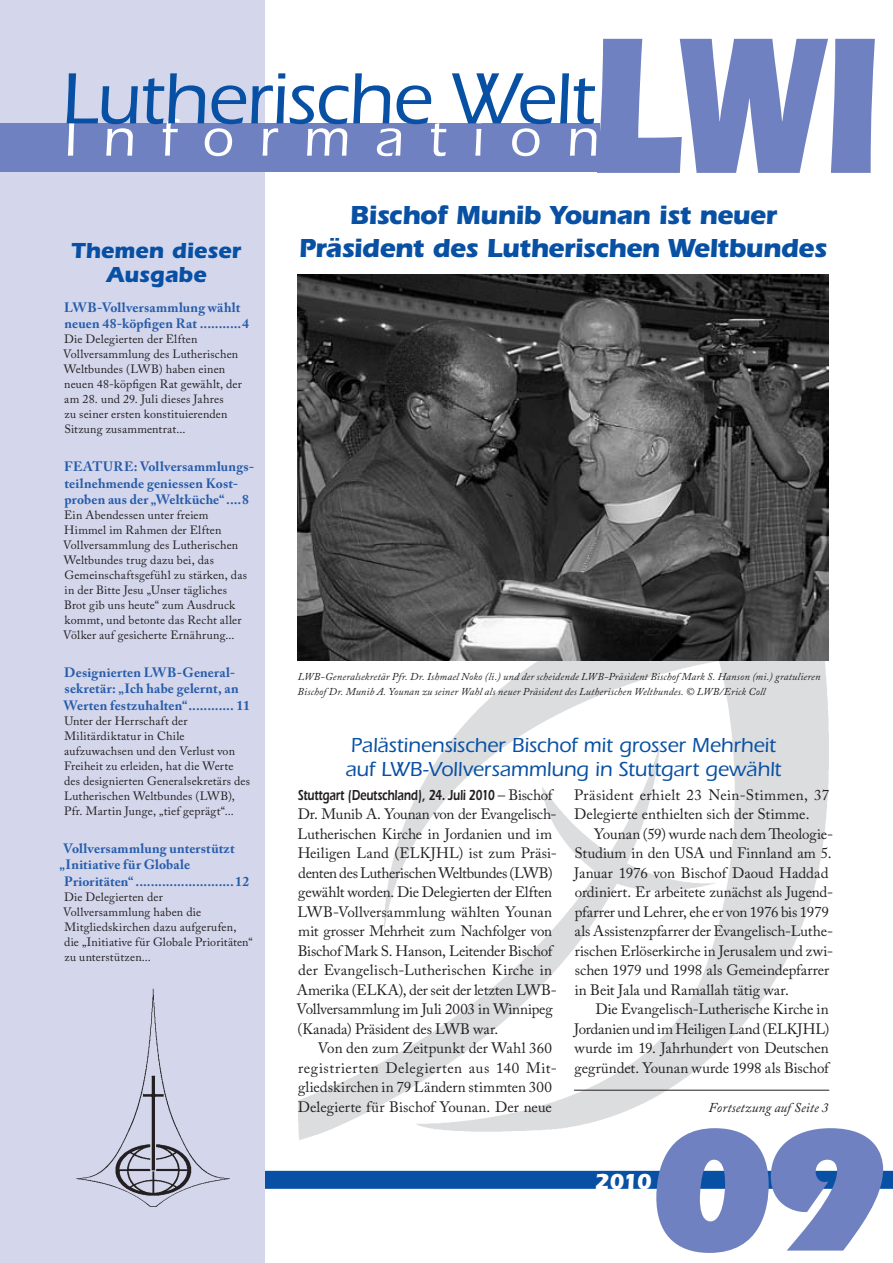
<style>
.page{position:relative;width:893px;height:1263px;background:#fff}
.page>*{position:absolute;margin:0;border:0;box-sizing:border-box;transform-origin:0 0}
.t1{font:900 201px "Itc Eras";color:#6f81c0;scale:.73 1}
.t2{font:900 180px "Itc Eras";color:#6f81c0}
.t3{font:500 75px "Itc Eras";letter-spacing:-.015em;color:#0850a3}
.t4{font:500 54px "Itc Eras";letter-spacing:.47em;color:#fff}
.t5{font:700 27px/33px "Itc Eras";letter-spacing:-.025em;color:#0850a3;text-align:center}
.t6{font:700 22.5px/24px "Itc Eras";color:#0850a3;text-align:center}
.t7{font:700 22.5px "Itc Eras";color:#fff}
.t8{font:500 21px/24px "Itc Eras";letter-spacing:-.005em;color:#0850a3}
.t9{font:15px/19.5px "Adobe Caslon Pro";letter-spacing:-.005em;color:#231f20}
.t10{font:15px/19.5px "Adobe Caslon Pro";letter-spacing:.015em;color:#231f20}
.t11{font:600 15px "Itc Eras";letter-spacing:-.015em;color:#231f20;scale:.75 1}
.t12{font:700 13.5px/16.5px "Adobe Caslon Pro";letter-spacing:.015em;color:#275caa}
.t13{font:italic 13.5px "Adobe Caslon Pro";letter-spacing:.01em;color:#231f20}
.t14{font:12px/15px "Adobe Caslon Pro";letter-spacing:.015em;color:#231f20}
.t15{font:italic 10.5px/15px "Adobe Caslon Pro";letter-spacing:.015em;color:#231f20}
.s1{font-family:"Adobe Caslon Pro";font-weight:400}
</style>
<div class="page">
<div style="left:64px;top:1171px;width:829px;height:18px;background:#0850a3"></div>
<div style="left:0;top:0;width:265px;height:1263px;background:#d4d7ec"></div>
<img style="left:75px;top:988px;width:155px;height:219px">
<div style="left:0;top:123px;width:600px;height:49px;background:#6f81c0"></div>
<img style="left:298px;top:660px;width:531px;height:480px">
<img style="left:298px;top:274px;width:531px;height:386px">
<hr style="left:574px;top:1090px;width:255px;height:1px;background:#231f20">
<svg style="left:822px;top:1103px;width:6px;height:9px"></svg>
<h1 class="t1" style="left:588px;top:-8px;width:401px">LWI</h1>
<h3 class="t3" style="left:61px;top:57px;width:535px">Lutherische Welt</h3>
<h3 class="t4" style="left:64px;top:108px;width:536px">Information</h3>
<h3 class="t6" style="left:72px;top:238px;width:171px">Themen dieser<br>Ausgabe</h3>
<p class="t12" style="left:64px;top:299px;width:186px">LWB-Vollversammlung wählt neuen 48-köpfigen Rat ...........4</p>
<p class="t14" style="left:63px;top:332px;width:180px">Die Delegierten der Elften<br>Vollversammlung des Lutherischen<br>Weltbundes (LWB) haben einen neuen 48-köpfigen Rat gewählt, der am 28. und 29. Juli dieses Jahres<br>zu seiner ersten konstituierenden<br>Sitzung zusammentrat...</p>
<p class="t12" style="left:64px;top:458px;width:190px">FEATURE: Vollversammlungs&shy;teilnehmende geniessen Kost&shy;proben aus der „Weltküche“ ....8</p>
<p class="t14" style="left:63px;top:507px;width:185px">Ein Abendessen unter freiem<br>Himmel im Rahmen der Elften<br>Vollversammlung des Lutherischen<br>Weltbundes trug dazu bei, das<br>Gemeinschaftsgefühl zu stärken, das in der Bitte Jesu „Unser tägliches<br>Brot gib uns heute“ zum Ausdruck kommt, und betonte das Recht aller<br>Völker auf gesicherte Ernährung...</p>
<p class="t12" style="left:64px;top:664px;width:188px">Designierten LWB-General&shy;sekretär: „Ich habe gelernt, an<br>Werten festzuhalten“............ 11</p>
<p class="t14" style="left:64px;top:713px;width:188px">Unter der Herrschaft der<br>Militärdiktatur in Chile aufzuwachsen und den Verlust von<br>Freiheit zu erleiden, hat die Werte des designierten Generalsekretärs des<br>Lutherischen Weltbundes (LWB),<br>Pfr. Martin Junge, „tief geprägt“...</p>
<p class="t12" style="left:64px;top:840px;width:173px">Vollversammlung unterstützt</p>
<p class="t12" style="left:60px;top:856px;width:132px">„Initiative für Globale</p>
<p class="t12" style="left:64px;top:873px;width:186px">Prioritäten“ ..........................12</p>
<p class="t14" style="left:63px;top:889px;width:191px">Die Delegierten der<br>Vollversammlung haben die<br>Mitgliedskirchen dazu aufgerufen, die „Initiative für Globale Prioritäten“ zu unterstützen...</p>
<h3 class="t5" style="left:299px;top:199px;width:530px">Bischof Munib Younan ist neuer<br>Präsident des Lutherischen Weltbundes</h3>
<p class="t15" style="left:298px;top:669px;width:524px">LWB-Generalsekretär Pfr. Dr. Ishmael Noko (li.) und der scheidende LWB-Präsident Bischof Mark S. Hanson (mi.) gratulieren<br>Bischof Dr. Munib A. Younan zu seiner Wahl als neuer Präsident des Lutherischen Weltbundes. © LWB/Erick Coll</p>
<h3 class="t8" style="left:345px;top:733px;width:437px">Palästinensischer Bischof mit grosser Mehrheit auf LWB-Vollversammlung in Stuttgart gewählt</h3>
<p class="t11" style="left:298px;top:786px;width:341px">Stuttgart (Deutschland), 24. Juli 2010 <span class="s1">– Bischof</span></p>
<p class="t9" style="left:297px;top:804px;width:262px">Dr. Munib A. Younan von der Evangelisch-Lutherischen Kirche in Jordanien und im Heiligen Land (ELKJHL) ist zum Präsi&shy;denten des Lutherischen Weltbundes (LWB) gewählt worden. Die Delegierten der Elften LWB-Vollversammlung wählten Younan mit grosser Mehrheit zum Nachfolger von Bischof Mark S. Hanson, Leitender Bischof der Evangelisch-Lutherischen Kirche in Amerika (ELKA), der seit der letzten LWB-Vollversammlung im Juli 2003 in Winnipeg (Kanada) Präsident des LWB war.</p>
<p class="t9" style="left:298px;top:1038px;width:260px;text-indent:20px">Von den zum Zeitpunkt der Wahl 360 registrierten Delegierten aus 140 Mit&shy;gliedskirchen in 79 Ländern stimmten 300<br>Delegierte für Bischof Younan. Der neue</p>
<p class="t10" style="left:574px;top:785px;width:257px">Präsident erhielt 23 Nein-Stimmen, 37<br>Delegierte enthielten sich der Stimme.</p>
<p class="t9" style="left:574px;top:824px;width:260px;text-indent:20px">Younan (59) wurde nach dem Theologie-Studium in den USA und Finnland am 5.<br>Januar 1976 von Bischof Daoud Haddad ordiniert. Er arbeitete zunächst als Jugend&shy;pfarrer und Lehrer, ehe er von 1976 bis 1979 als Assistenzpfarrer der Evangelisch-Luthe&shy;rischen Erlöserkirche in Jerusalem und zwi&shy;schen 1979 und 1998 als Gemeindepfarrer in Beit Jala und Ramallah tätig war.</p>
<p class="t9" style="left:574px;top:999px;width:257px;text-align:justify;text-indent:21px">Die Evangelisch-Lutherische Kirche in Jordanien und im Heiligen Land (ELKJHL) wurde im 19. Jahrhundert von Deutschen gegründet. Younan wurde 1998 als Bischof</p>
<p class="t13" style="left:708px;top:1099px;width:112px">Fortsetzung auf Seite</p>
<h2 class="t2" style="left:644px;top:1088px;width:246px">09</h2>
<h3 class="t7" style="left:595px;top:1169px;width:59px">2010</h3>
</div>
